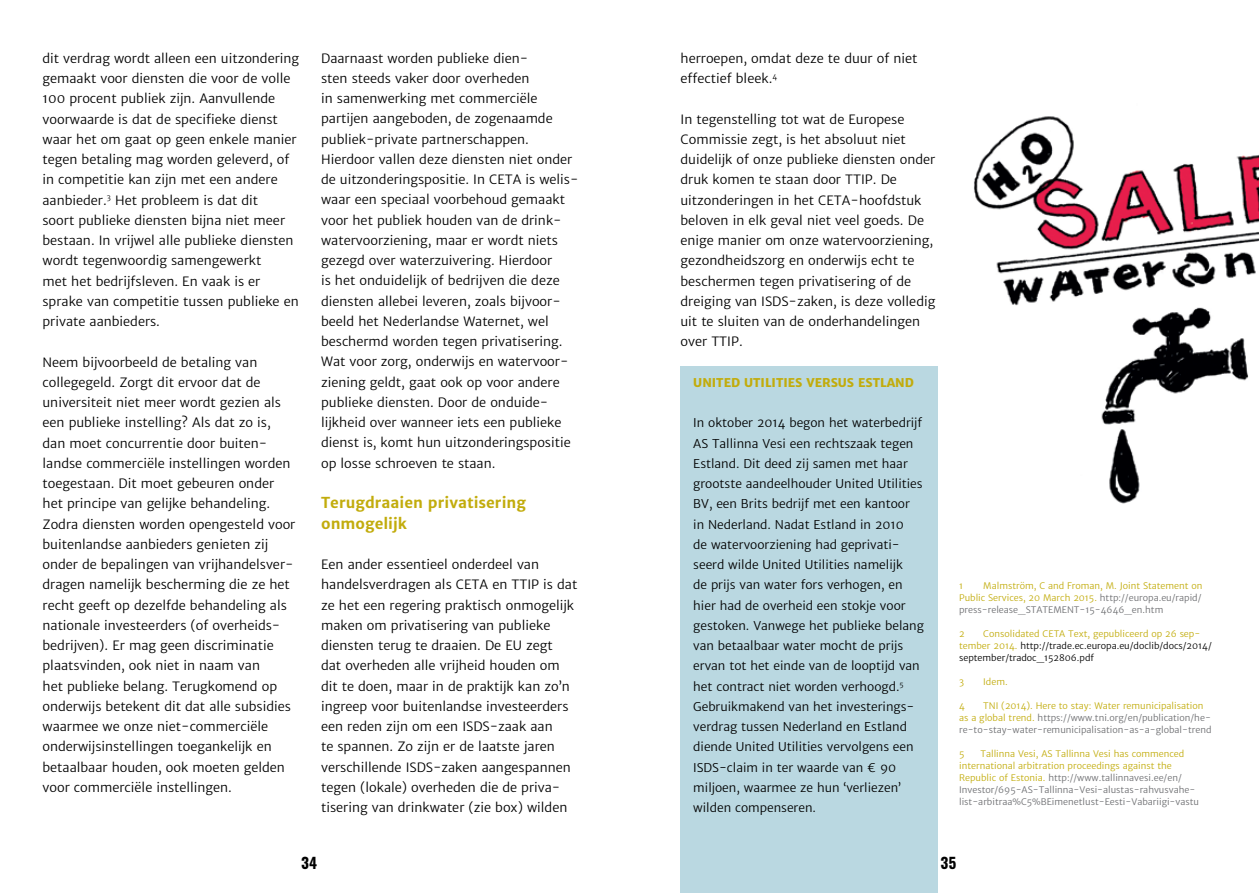
<style>
.page{position:relative;width:1259px;height:893px;background:#fff}
.page>*{position:absolute;margin:0;border:0;box-sizing:border-box;transform-origin:0 0}
.t1{font:700 15px/20.2px "Merriweather Sans";color:#c2ac0c}
.t2{font:700 15px "Oswald";color:#000}
.t3{font:12.75px/20.2px "Merriweather Sans";color:#000}
.t4{font:12px/20.2px "Merriweather Sans";color:#000}
.t5{font:800 12px "Merriweather Sans";color:#c2ac0c}
.t6{font:9px/12px "Merriweather Sans";color:#6d6e71}
.t7{font:9px/12px "Merriweather Sans";color:#c2ac0c}
.t8{font:9px/12px "Merriweather Sans";color:#000}
.s1{color:#6d6e71}
.s2{color:#c2ac0c}
</style>
<div class="page">
<div style="left:680px;top:367px;width:258px;height:526px;background:#bad8e1"></div>
<img style="left:974px;top:116px;width:285px;height:388px">
<p class="t3" style="left:43px;top:48px;width:258px">dit verdrag wordt alleen een uitzondering gemaakt voor diensten die voor de volle 100 procent publiek zijn. Aanvullende voorwaarde is dat de specifieke dienst waar het om gaat op geen enkele manier tegen betaling mag worden geleverd, of in competitie kan zijn met een andere aanbieder.<sup>3</sup> Het probleem is dat dit<br>soort publieke diensten bijna niet meer bestaan. In vrijwel alle publieke diensten wordt tegenwoordig samengewerkt<br>met het bedrijfsleven. En vaak is er sprake van competitie tussen publieke en private aanbieders.</p>
<p class="t3" style="left:43px;top:352px;width:254px">Neem bijvoorbeeld de betaling van collegegeld. Zorgt dit ervoor dat de universiteit niet meer wordt gezien als een publieke instelling? Als dat zo is, dan moet concurrentie door buiten&shy;landse commerciële instellingen worden toegestaan. Dit moet gebeuren onder het principe van gelijke behandeling.<br>Zodra diensten worden opengesteld voor buitenlandse aanbieders genieten zij onder de bepalingen van vrijhandelsver&shy;dragen namelijk bescherming die ze het recht geeft op dezelfde behandeling als nationale investeerders (of overheids&shy;bedrijven). Er mag geen discriminatie plaatsvinden, ook niet in naam van<br>het publieke belang. Terugkomend op onderwijs betekent dit dat alle subsidies waarmee we onze niet-commerciële onderwijsinstellingen toegankelijk en betaalbaar houden, ook moeten gelden voor commerciële instellingen.</p>
<p class="t3" style="left:321px;top:48px;width:259px">Daarnaast worden publieke dien-<br>sten steeds vaker door overheden<br>in samenwerking met commerciële partijen aangeboden, de zogenaamde publiek-private partnerschappen.<br>Hierdoor vallen deze diensten niet onder de uitzonderingspositie. In CETA is welis&shy;waar een speciaal voorbehoud gemaakt voor het publiek houden van de drink&shy;watervoorziening, maar er wordt niets gezegd over waterzuivering. Hierdoor<br>is het onduidelijk of bedrijven die deze diensten allebei leveren, zoals bijvoor&shy;beeld het Nederlandse Waternet, wel beschermd worden tegen privatisering.<br>Wat voor zorg, onderwijs en watervoor&shy;ziening geldt, gaat ook op voor andere publieke diensten. Door de onduide&shy;lijkheid over wanneer iets een publieke dienst is, komt hun uitzonderingspositie op losse schroeven te staan.</p>
<p class="t1" style="left:321px;top:493px;width:206px">Terugdraaien privatisering onmogelijk</p>
<p class="t3" style="left:321px;top:554px;width:258px">Een ander essentieel onderdeel van handelsverdragen als CETA en TTIP is dat ze het een regering praktisch onmogelijk maken om privatisering van publieke diensten terug te draaien. De EU zegt<br>dat overheden alle vrijheid houden om dit te doen, maar in de praktijk kan zo’n ingreep voor buitenlandse investeerders een reden zijn om een ISDS-zaak aan<br>te spannen. Zo zijn er de laatste jaren verschillende ISDS-zaken aangespannen tegen (lokale) overheden die de priva&shy;tisering van drinkwater (zie box) wilden</p>
<p class="t3" style="left:680px;top:48px;width:238px">herroepen, omdat deze te duur of niet effectief bleek.<sup>4</sup></p>
<p class="t3" style="left:680px;top:109px;width:256px">In tegenstelling tot wat de Europese Commissie zegt, is het absoluut niet duidelijk of onze publieke diensten onder druk komen te staan door TTIP. De uitzonderingen in het CETA-hoofdstuk beloven in elk geval niet veel goeds. De enige manier om onze watervoorziening, gezondheidszorg en onderwijs echt te beschermen tegen privatisering of de dreiging van ISDS-zaken, is deze volledig uit te sluiten van de onderhandelingen over TTIP.</p>
<p class="t5" style="left:693px;top:375px;width:222px">UNITED UTILITIES VERSUS ESTLAND</p>
<p class="t4" style="left:693px;top:413px;width:232px">In oktober 2014 begon het waterbedrijf AS Tallinna Vesi een rechtszaak tegen Estland. Dit deed zij samen met haar grootste aandeelhouder United Utilities BV, een Brits bedrijf met een kantoor in Nederland. Nadat Estland in 2010<br>de watervoorziening had geprivati&shy;seerd wilde United Utilities namelijk<br>de prijs van water fors verhogen, en hier had de overheid een stokje voor gestoken. Vanwege het publieke belang van betaalbaar water mocht de prijs ervan tot het einde van de looptijd van het contract niet worden verhoogd.<sup>5<br></sup>Gebruikmakend van het investerings&shy;verdrag tussen Nederland en Estland diende United Utilities vervolgens een ISDS-claim in ter waarde van € 90 miljoen, waarmee ze hun ‘verliezen’ wilden compenseren.</p>
<p class="t7" style="left:959px;top:580px;width:6px">1</p>
<p class="t7" style="left:959px;top:580px;width:245px;text-indent:24px">Malmström, C and Froman, M. Joint Statement on<br>Public Services, 20 March 2015. <span class="s1">http://europa.eu/rapid/ press-release_STATEMENT-15-4646_en.htm</span></p>
<p class="t7" style="left:959px;top:628px;width:7px">2</p>
<p class="t8" style="left:959px;top:628px;width:254px;text-indent:24px"><span class="s2">Consolidated CETA Text, gepubliceerd op 26 sep&shy;tember 2014.</span> http://trade.ec.europa.eu/doclib/docs/2014/ september/tradoc_152806.pdf</p>
<p class="t7" style="left:959px;top:676px;width:6px">3</p>
<p class="t7" style="left:983px;top:676px;width:26px">Idem.</p>
<p class="t7" style="left:959px;top:700px;width:7px">4</p>
<p class="t6" style="left:959px;top:700px;width:254px;text-indent:24px"><span class="s2">TNI (2014). Here to stay: Water remunicipalisation as a global trend.</span> https://www.tni.org/en/publication/he&shy;re-to-stay-water-remunicipalisation-as-a-global-trend</p>
<p class="t7" style="left:959px;top:748px;width:7px">5</p>
<p class="t6" style="left:959px;top:748px;width:241px;text-indent:21px"><span class="s2">Tallinna Vesi, AS Tallinna Vesi has commenced international arbitration proceedings against the Republic of Estonia.</span> http://www.tallinnavesi.ee/en/ Investor/695-AS-Tallinna-Vesi-alustas-rahvusvahe&shy;list-arbitraa%C5%BEimenetlust-Eesti-Vabariigi-vastu</p>
<p class="t2" style="left:301px;top:852px;width:17px">34</p>
<p class="t2" style="left:940px;top:852px;width:17px">35</p>
</div>
